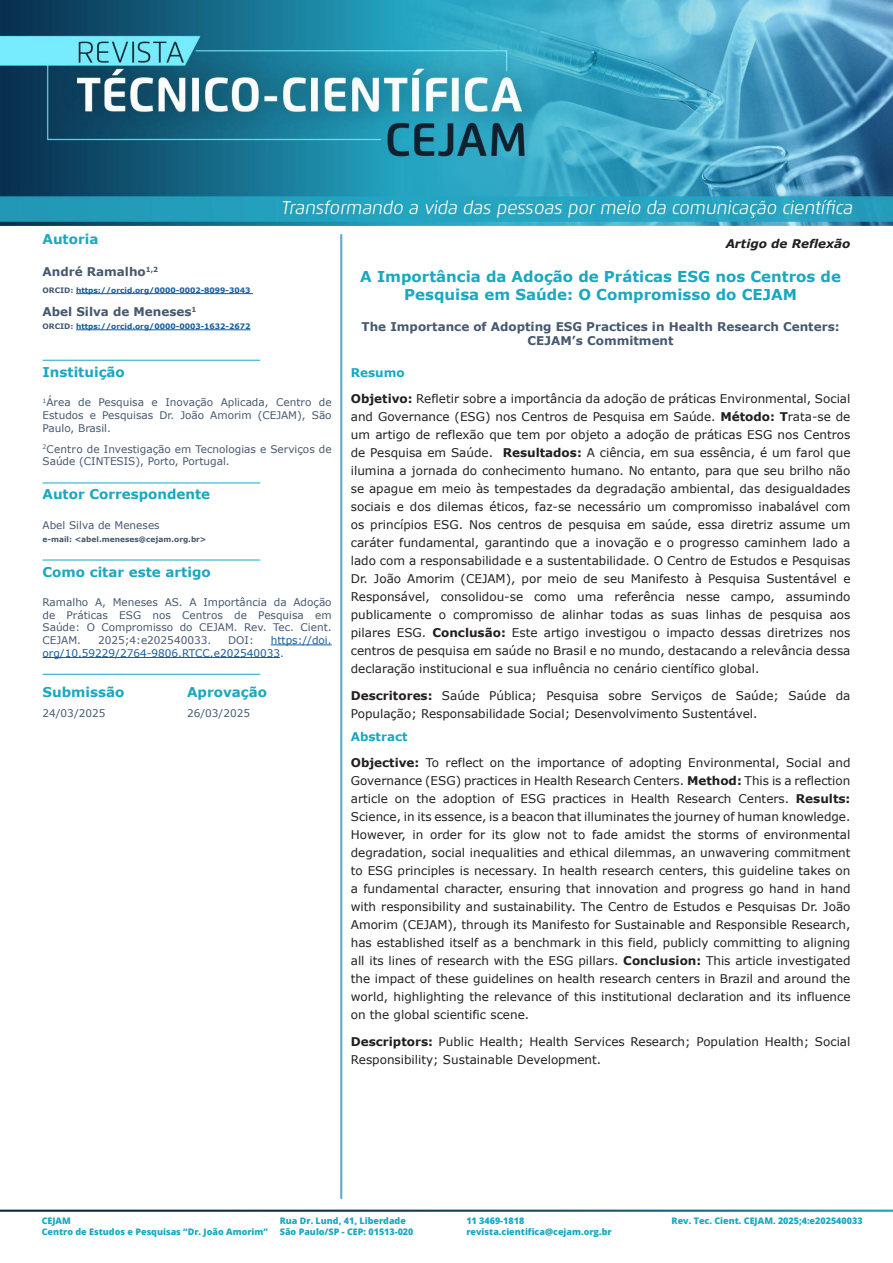
<style>
.page{position:relative;width:893px;height:1263px;background:#fff}
.page>*{position:absolute;margin:0;border:0;box-sizing:border-box;transform-origin:0 0}
.Article_Title{font:700 15px/18px "Verdana";color:#1aa8c1;text-align:center}
.Authors_Title{font:700 13.5px "Verdana";color:#1aa8c1}
.Affiliation_Title{font:700 13.5px "Verdana";color:#1aa8c1}
.Abstract{font:12px/18px "Verdana";color:#231f20;text-align:justify}
.Article_Title_Second{font:700 12px/14.4px "Verdana";color:#465970;text-align:center}
.Author{font:700 12px "Verdana";color:#465970}
.Article_Type{font:italic 700 12px "Verdana";color:#231f20}
.Abstract-2{font:700 12px "Verdana";color:#1aa8c1}
.Article_SubTitle{font:700 12px "Verdana";color:#1aa8c1}
.Affiliation{font:10.5px/12.6px "Verdana";color:#465970;text-align:justify}
.Article_citation{font:10.5px/12.6px "Verdana";color:#465970;text-align:justify}
.Article_citation-2{font:10.5px/12.6px "Verdana";color:#175d9e}
.Author_Corresponding{font:10.5px "Verdana";color:#465970}
.t1{font:800 9px/10.8px "Open Sans";color:#1aa8c1}
.Author-2{font:700 7.5px "Verdana";color:#175d9e}
.Orcid{font:700 7.5px "Verdana";color:#175d9e}
.Orcid-2{font:700 7.5px "Verdana";color:#465970}
.s1{color:#465970}
.s2{font-weight:700}
</style>
<div class="page">
<img style="left:0;top:0;width:893px;height:226px">
<hr style="left:340px;top:235px;width:2px;height:963px;background:#56b2c9">
<hr style="left:76px;top:293px;width:177px;height:1px;background:#175d9e">
<hr style="left:76px;top:329px;width:175px;height:1px;background:#175d9e">
<hr style="left:271px;top:644px;width:61px;height:1px;background:#175d9e">
<hr style="left:43px;top:657px;width:237px;height:1px;background:#175d9e">
<hr style="left:43px;top:360px;width:217px;height:1px;background:#1aa8c1">
<hr style="left:43px;top:483px;width:217px;height:1px;background:#1aa8c1">
<hr style="left:43px;top:560px;width:217px;height:1px;background:#1aa8c1">
<hr style="left:43px;top:674px;width:217px;height:1px;background:#1aa8c1">
<p class="Authors_Title" style="left:43px;top:230px;width:57px">Autoria</p>
<p class="Author" style="left:43px;top:263px;width:117px">André Ramalho<sup>1,2</sup></p>
<p class="Author-2" style="left:43px;top:285px;width:210px"><span class="s1">ORCID:</span> https://orcid.org/0000-0002-8099-3043</p>
<p class="Author" style="left:43px;top:303px;width:156px">Abel Silva de Meneses<sup>1</sup></p>
<p class="Orcid" style="left:43px;top:321px;width:210px"><span class="s1">ORCID:</span> https://orcid.org/0000-0003-1632-2672</p>
<p class="Affiliation_Title" style="left:43px;top:362px;width:84px">Instituição</p>
<p class="Affiliation" style="left:43px;top:396px;width:291px"><sup>1</sup>Área de Pesquisa e Inovação Aplicada, Centro de Estudos e Pesquisas Dr. João Amorim (CEJAM), São Paulo, Brasil.</p>
<p class="Affiliation" style="left:43px;top:442px;width:291px"><sup>2</sup>Centro de Investigação em Tecnologias e Serviços de<br>Saúde (CINTESIS), Porto, Portugal.</p>
<p class="Authors_Title" style="left:43px;top:485px;width:169px">Autor Correspondente</p>
<p class="Author_Corresponding" style="left:43px;top:518px;width:119px">Abel Silva de Meneses</p>
<p class="Orcid-2" style="left:43px;top:534px;width:165px">e-mail: &lt;abel.meneses@cejam.org.br&gt;</p>
<p class="Authors_Title" style="left:43px;top:562px;width:170px">Como citar este artigo</p>
<p class="Article_citation" style="left:43px;top:596px;width:291px">Ramalho A, Meneses AS. A Importância da Adoção de Práticas ESG nos Centros de Pesquisa em Saúde: O Compromisso do CEJAM. Rev. Tec. Cient.<br>CEJAM.</p>
<p class="Article_citation-2" style="left:43px;top:634px;width:291px;text-indent:228px">https://doi. org/10.59229/2764-9806.RTCC.e202540033<span class="s1">.</span></p>
<p class="Authors_Title" style="left:43px;top:682px;width:83px">Submissão</p>
<p class="Authors_Title" style="left:187px;top:682px;width:81px">Aprovação</p>
<p class="Article_citation" style="left:43px;top:707px;width:64px">24/03/2025</p>
<p class="Article_citation" style="left:187px;top:707px;width:64px">26/03/2025</p>
<p class="Article_citation" style="left:98px;top:634px;width:115px">2025;4:e202540033.</p>
<p class="Article_citation" style="left:228px;top:634px;width:27px">DOI:</p>
<p class="Article_Type" style="left:726px;top:235px;width:126px">Artigo de Reflexão</p>
<p class="Article_Title" style="left:360px;top:267px;width:482px">A Importância da Adoção de Práticas ESG nos Centros de<br>Pesquisa em Saúde: O Compromisso do CEJAM</p>
<p class="Article_Title_Second" style="left:362px;top:319px;width:480px">The Importance of Adopting ESG Practices in Health Research Centers:<br>CEJAM’s Commitment</p>
<p class="Article_SubTitle" style="left:351px;top:364px;width:55px">Resumo</p>
<p class="Abstract" style="left:351px;top:390px;width:501px"><span class="s2">Objetivo:</span> Refletir sobre a importância da adoção de práticas Environmental, Social and Governance (ESG) nos Centros de Pesquisa em Saúde. <span class="s2">Método: T</span>rata-se de um artigo de reflexão que tem por objeto a adoção de práticas ESG nos Centros de Pesquisa em Saúde. <span class="s2">Resultados:</span> A ciência, em sua essência, é um farol que ilumina a jornada do conhecimento humano. No entanto, para que seu brilho não se apague em meio às tempestades da degradação ambiental, das desigualdades sociais e dos dilemas éticos, faz-se necessário um compromisso inabalável com os princípios ESG. Nos centros de pesquisa em saúde, essa diretriz assume um caráter fundamental, garantindo que a inovação e o progresso caminhem lado a lado com a responsabilidade e a sustentabilidade. O Centro de Estudos e Pesquisas Dr. João Amorim (CEJAM), por meio de seu Manifesto à Pesquisa Sustentável e Responsável, consolidou-se como uma referência nesse campo, assumindo publicamente o compromisso de alinhar todas as suas linhas de pesquisa aos pilares ESG. <span class="s2">Conclusão:</span> Este artigo investigou o impacto dessas diretrizes nos centros de pesquisa em saúde no Brasil e no mundo, destacando a relevância dessa declaração institucional e sua influência no cenário científico global.</p>
<p class="Abstract" style="left:351px;top:686px;width:501px"><span class="s2">Descritores:</span> Saúde Pública; Pesquisa sobre Serviços de Saúde; Saúde da<br>População; Responsabilidade Social; Desenvolvimento Sustentável.</p>
<p class="Abstract-2" style="left:351px;top:728px;width:58px">Abstract</p>
<p class="Abstract" style="left:351px;top:754px;width:501px"><span class="s2">Objective:</span> To reflect on the importance of adopting Environmental, Social and Governance (ESG) practices in Health Research Centers. <span class="s2">Method:</span> This is a reflection article on the adoption of ESG practices in Health Research Centers. <span class="s2">Results:<br></span>Science, in its essence, is a beacon that illuminates the journey of human knowledge.<br>However, in order for its glow not to fade amidst the storms of environmental degradation, social inequalities and ethical dilemmas, an unwavering commitment to ESG principles is necessary. In health research centers, this guideline takes on a fundamental character, ensuring that innovation and progress go hand in hand with responsibility and sustainability. The Centro de Estudos e Pesquisas Dr. João Amorim (CEJAM), through its Manifesto for Sustainable and Responsible Research, has established itself as a benchmark in this field, publicly committing to aligning all its lines of research with the ESG pillars. <span class="s2">Conclusion:</span> This article investigated the impact of these guidelines on health research centers in Brazil and around the world, highlighting the relevance of this institutional declaration and its influence on the global scientific scene.</p>
<p class="Abstract" style="left:351px;top:1032px;width:501px"><span class="s2">Descriptors:</span> Public Health; Health Services Research; Population Health; Social<br>Responsibility; Sustainable Development.</p>
<p class="t1" style="left:42px;top:1215px;width:31px">CEJAM</p>
<p class="t1" style="left:672px;top:1215px;width:193px">Rev. Tec. Cient. CEJAM. 2025;4:e202540033</p>
<p class="t1" style="left:42px;top:1226px;width:228px">Centro de Estudos e Pesquisas “Dr. João Amorim”</p>
<p class="t1" style="left:280px;top:1215px;width:135px">Rua Dr. Lund, 41, Liberdade<br>São Paulo/SP - CEP: 01513-020</p>
<p class="t1" style="left:466px;top:1215px;width:147px">11 3469-1818 revista.cientifica@cejam.org.br</p>
</div>
